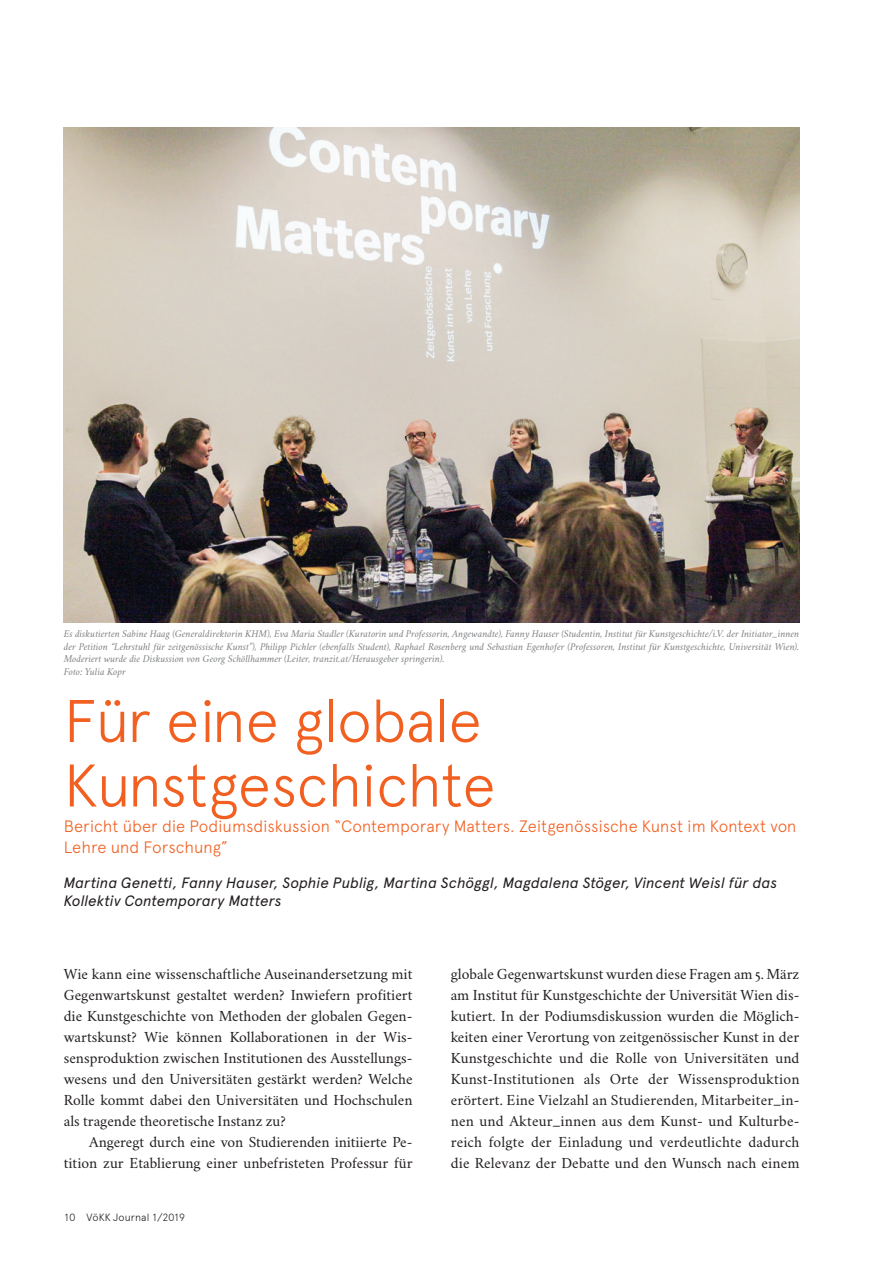
<style>
.page{position:relative;width:893px;height:1263px;background:#fff}
.page>*{position:absolute;margin:0;border:0;box-sizing:border-box;transform-origin:0 0}
.t1{font:300 60px/64.5px "Apercu Pro";letter-spacing:-.015em;color:#f26021}
.t2{font:300 16.5px/21px "Apercu Pro";color:#f26021}
.t3{font:15.6px/21px "Crimson";color:#231f20;text-align:justify}
.t4{font:italic 15px/18px "Apercu Pro";letter-spacing:-.005em;color:#231f20}
.t5{font:italic 10.5px/12.6px "Crimson";color:#808285}
.t6{font:300 10.5px "Apercu Pro";letter-spacing:.01em;color:#231f20}
</style>
<div class="page">
<img style="left:64px;top:128px;width:735px;height:494px">
<p class="t5" style="left:64px;top:627px;width:737px">Es diskutierten Sabine Haag (Generaldirektorin KHM), Eva Maria Stadler (Kuratorin und Professorin, Angewandte), Fanny Hauser (Studentin, Institut für Kunstgeschichte/i.V. der Initiator_innen der Petition “Lehrstuhl für zeitgenössische Kunst”), Philipp Pichler (ebenfalls Student), Raphael Rosenberg und Sebastian Egenhofer (Professoren, Institut für Kunstgeschichte, Universität Wien).<br>Moderiert wurde die Diskussion von Georg Schöllhammer (Leiter, tranzit.at/Herausgeber springerin).<br>Foto: Yulia Kopr</p>
<h1 class="t1" style="left:64px;top:683px;width:433px">Für eine globale<br>Kunstgeschichte</h1>
<p class="t2" style="left:64px;top:814px;width:734px">Bericht über die Podiumsdiskussion “Contemporary Matters. Zeitgenössische Kunst im Kontext von<br>Lehre und Forschung”</p>
<p class="t4" style="left:64px;top:872px;width:715px">Martina Genetti, Fanny Hauser, Sophie Publig, Martina Schöggl, Magdalena Stöger, Vincent Weisl für das<br>Kollektiv Contemporary Matters</p>
<p class="t3" style="left:64px;top:962px;width:350px">Wie kann eine wissenschaftliche Auseinandersetzung mit Gegenwartskunst gestaltet werden? Inwiefern profitiert die Kunstgeschichte von Methoden der globalen Gegen&shy;wartskunst? Wie können Kollaborationen in der Wis&shy;sensproduktion zwischen Institutionen des Ausstellungs&shy;wesens und den Universitäten gestärkt werden? Welche Rolle kommt dabei den Universitäten und Hochschulen als tragende theoretische Instanz zu?</p>
<p class="t3" style="left:64px;top:1130px;width:350px;text-align:right">Angeregt durch eine von Studierenden initiierte Pe&shy;tition zur Etablierung einer unbefristeten Professur für</p>
<p class="t6" style="left:64px;top:1209px;width:123px">10 VöKK Journal 1/2019</p>
<p class="t3" style="left:451px;top:962px;width:350px">globale Gegenwartskunst wurden diese Fragen am 5. März am Institut für Kunstgeschichte der Universität Wien dis&shy;kutiert. In der Podiumsdiskussion wurden die Möglich&shy;keiten einer Verortung von zeitgenössischer Kunst in der Kunstgeschichte und die Rolle von Universitäten und Kunst-Institutionen als Orte der Wissensproduktion erörtert. Eine Vielzahl an Studierenden, Mitarbeiter_in&shy;nen und Akteur_innen aus dem Kunst- und Kulturbe&shy;reich folgte der Einladung und verdeutlichte dadurch die Relevanz der Debatte und den Wunsch nach einem</p>
</div>
